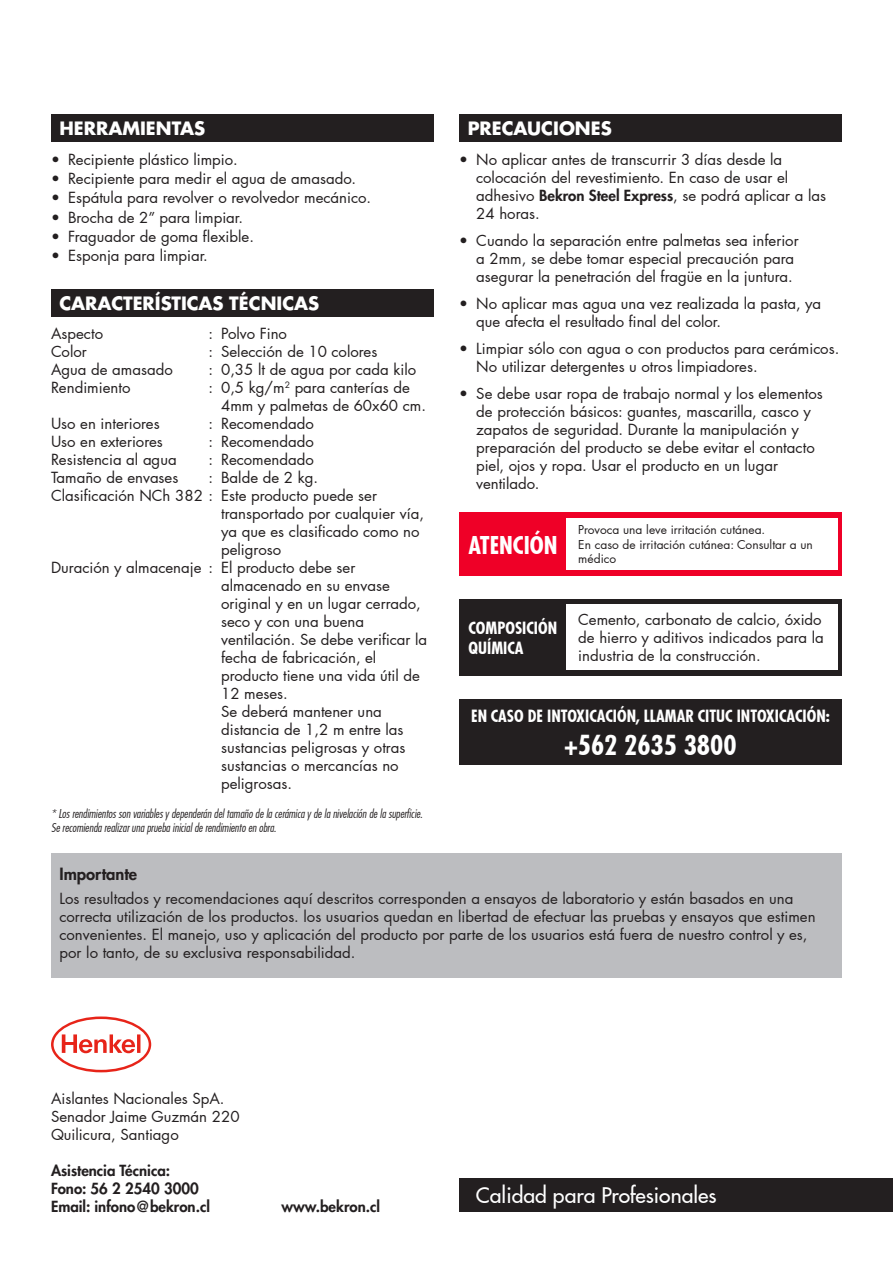
<style>
.page{position:relative;width:893px;height:1263px;background:#fff}
.page>*{position:absolute;margin:0;border:0;box-sizing:border-box;transform-origin:0 0}
.t1{font:700 condensed 27px "Futura LT Pro";color:#fff}
.t2{font:700 condensed 24px "Futura LT Pro";color:#fff}
.t3{font:500 21.15px "Futura LT Pro";color:#fff}
.t4{font:700 18px "Futura LT Pro";color:#fff}
.t5{font:700 condensed 16.5px "Futura LT Pro";color:#fff}
.t6{font:800 16.5px "Futura LT Pro";color:#231f20}
.t7{font:15px/18px "Futura LT Pro";color:#231f20}
.t8{font:800 15px "Futura LT Pro";color:#231f20}
.t9{font:italic 300 condensed 12px "Futura LT Pro";color:#231f20}
.t10{font:12px/14.4px "Futura LT Pro";color:#231f20}
.s1{font-weight:800}
</style>
<div class="page">
<div style="left:51px;top:854px;width:791px;height:124px;background:#bcbdc0"></div>
<div style="left:51px;top:115px;width:383px;height:27px;background:#231f20"></div>
<div style="left:51px;top:290px;width:383px;height:27px;background:#231f20"></div>
<svg style="left:51px;top:1016px;width:100px;height:56px"></svg>
<div style="left:459px;top:1178px;width:434px;height:34px;background:#231f20"></div>
<div style="left:459px;top:115px;width:383px;height:27px;background:#231f20"></div>
<div style="left:459px;top:699px;width:383px;height:66px;background:#231f20"></div>
<div style="left:459px;top:599px;width:383px;height:77px;background:#231f20"></div>
<div style="left:566px;top:604px;width:271px;height:66px;background:#fff"></div>
<div style="left:459px;top:512px;width:383px;height:63px;background:#ef0027"></div>
<div style="left:566px;top:518px;width:271px;height:52px;background:#fff"></div>
<p class="t4" style="left:60px;top:114px;width:147px">HERRAMIENTAS</p>
<p class="t7" style="left:51px;top:150px;width:188px">• Recipiente plástico limpio.</p>
<p class="t7" style="left:51px;top:169px;width:307px">• Recipiente para medir el agua de amasado.</p>
<p class="t7" style="left:51px;top:188px;width:321px">• Espátula para revolver o revolvedor mecánico.</p>
<p class="t7" style="left:51px;top:208px;width:194px">• Brocha de 2” para limpiar.</p>
<p class="t7" style="left:51px;top:227px;width:204px">• Fraguador de goma flexible.</p>
<p class="t7" style="left:51px;top:246px;width:158px">• Esponja para limpiar.</p>
<p class="t4" style="left:60px;top:289px;width:261px">CARACTERÍSTICAS TÉCNICAS</p>
<p class="t7" style="left:51px;top:325px;width:54px">Aspecto</p>
<p class="t7" style="left:208px;top:325px;width:80px">: Polvo Fino</p>
<p class="t7" style="left:51px;top:343px;width:37px">Color</p>
<p class="t7" style="left:208px;top:343px;width:171px">: Selección de 10 colores</p>
<p class="t7" style="left:51px;top:361px;width:123px">Agua de amasado</p>
<p class="t7" style="left:208px;top:361px;width:209px">: 0,35 lt de agua por cada kilo</p>
<p class="t7" style="left:51px;top:379px;width:81px">Rendimiento</p>
<p class="t7" style="left:208px;top:379px;width:203px">: 0,5 kg/m<sup>2</sup> para canterías de</p>
<p class="t7" style="left:221px;top:397px;width:206px">4mm y palmetas de 60x60 cm.</p>
<p class="t7" style="left:51px;top:415px;width:110px">Uso en interiores</p>
<p class="t7" style="left:208px;top:415px;width:107px">: Recomendado</p>
<p class="t7" style="left:51px;top:433px;width:113px">Uso en exteriores</p>
<p class="t7" style="left:208px;top:433px;width:107px">: Recomendado</p>
<p class="t7" style="left:51px;top:451px;width:127px">Resistencia al agua</p>
<p class="t7" style="left:208px;top:451px;width:107px">: Recomendado</p>
<p class="t7" style="left:51px;top:469px;width:129px">Tamaño de envases</p>
<p class="t7" style="left:208px;top:469px;width:111px">: Balde de 2 kg.</p>
<p class="t7" style="left:51px;top:487px;width:328px">Clasificación NCh 382 : Este producto puede ser</p>
<p class="t7" style="left:221px;top:505px;width:204px">transportado por cualquier vía,</p>
<p class="t7" style="left:221px;top:523px;width:200px">ya que es clasificado como no</p>
<p class="t7" style="left:221px;top:541px;width:62px">peligroso</p>
<p class="t7" style="left:51px;top:559px;width:306px">Duración y almacenaje : El producto debe ser</p>
<p class="t7" style="left:221px;top:577px;width:170px">almacenado en su envase</p>
<p class="t7" style="left:221px;top:595px;width:201px">original y en un lugar cerrado,</p>
<p class="t7" style="left:221px;top:613px;width:144px">seco y con una buena</p>
<p class="t7" style="left:221px;top:631px;width:208px">ventilación. Se debe verificar la</p>
<p class="t7" style="left:221px;top:649px;width:157px">fecha de fabricación, el</p>
<p class="t7" style="left:221px;top:667px;width:200px">producto tiene una vida útil de</p>
<p class="t7" style="left:221px;top:685px;width:68px">12 meses.</p>
<p class="t7" style="left:221px;top:703px;width:162px">Se deberá mantener una</p>
<p class="t7" style="left:221px;top:721px;width:184px">distancia de 1,2 m entre las</p>
<p class="t7" style="left:221px;top:739px;width:186px">sustancias peligrosas y otras</p>
<p class="t7" style="left:221px;top:757px;width:179px">sustancias o mercancías no</p>
<p class="t7" style="left:221px;top:775px;width:72px">peligrosas.</p>
<p class="t9" style="left:51px;top:805px;width:373px">* Los rendimientos son variables y dependerán del tamaño de la cerámica y de la nivelación de la superficie.</p>
<p class="t9" style="left:51px;top:820px;width:227px">Se recomienda realizar una prueba inicial de rendimiento en obra.</p>
<p class="t4" style="left:468px;top:114px;width:146px">PRECAUCIONES</p>
<p class="t7" style="left:476px;top:150px;width:351px;text-indent:-17px">• No aplicar antes de transcurrir 3 días desde la colocación del revestimiento. En caso de usar el adhesivo <span class="s1">Bekron Steel Express</span>, se podrá aplicar a las 24 horas.</p>
<p class="t7" style="left:476px;top:231px;width:324px;text-indent:-17px">• Cuando la separación entre palmetas sea inferior a 2mm, se debe tomar especial precaución para asegurar la penetración del fragüe en la juntura.</p>
<p class="t7" style="left:476px;top:294px;width:346px;text-indent:-17px">• No aplicar mas agua una vez realizada la pasta, ya que afecta el resultado final del color.</p>
<p class="t7" style="left:476px;top:339px;width:365px;text-indent:-17px">• Limpiar sólo con agua o con productos para cerámicos.<br>No utilizar detergentes u otros limpiadores.</p>
<p class="t7" style="left:476px;top:384px;width:348px;text-indent:-17px">• Se debe usar ropa de trabajo normal y los elementos de protección básicos: guantes, mascarilla, casco y zapatos de seguridad. Durante la manipulación y preparación del producto se debe evitar el contacto piel, ojos y ropa. Usar el producto en un lugar ventilado.</p>
<p class="t2" style="left:469px;top:529px;width:91px">ATENCIÓN</p>
<p class="t5" style="left:469px;top:617px;width:90px">COMPOSICIÓN</p>
<p class="t5" style="left:469px;top:637px;width:57px">QUÍMICA</p>
<p class="t10" style="left:578px;top:522px;width:188px">Provoca una leve irritación cutánea.</p>
<p class="t10" style="left:578px;top:537px;width:236px">En caso de irritación cutánea: Consultar a un médico</p>
<p class="t7" style="left:578px;top:610px;width:247px">Cemento, carbonato de calcio, óxido de hierro y aditivos indicados para la industria de la construcción.</p>
<p class="t5" style="left:471px;top:705px;width:360px">EN CASO DE INTOXICACIÓN, LLAMAR CITUC INTOXICACIÓN:</p>
<p class="t1" style="left:565px;top:727px;width:173px">+562 2635 3800</p>
<p class="t6" style="left:60px;top:861px;width:79px">Importante</p>
<p class="t7" style="left:60px;top:889px;width:758px">Los resultados y recomendaciones aquí descritos corresponden a ensayos de laboratorio y están basados en una correcta utilización de los productos. los usuarios quedan en libertad de efectuar las pruebas y ensayos que estimen convenientes. El manejo, uso y aplicación del producto por parte de los usuarios está fuera de nuestro control y es, por lo tanto, de su exclusiva responsabilidad.</p>
<p class="t7" style="left:51px;top:1089px;width:175px">Aislantes Nacionales SpA.</p>
<p class="t7" style="left:51px;top:1107px;width:190px">Senador Jaime Guzmán 220</p>
<p class="t7" style="left:51px;top:1125px;width:129px">Quilicura, Santiago</p>
<p class="t8" style="left:51px;top:1159px;width:121px">Asistencia Técnica:</p>
<p class="t8" style="left:51px;top:1177px;width:149px">Fono: 56 2 2540 3000</p>
<p class="t8" style="left:51px;top:1195px;width:160px">Email: infono@bekron.cl</p>
<p class="t8" style="left:281px;top:1195px;width:100px">www.bekron.cl</p>
<h3 class="t3" style="left:476px;top:1179px;width:242px">Calidad para Profesionales</h3>
</div>
